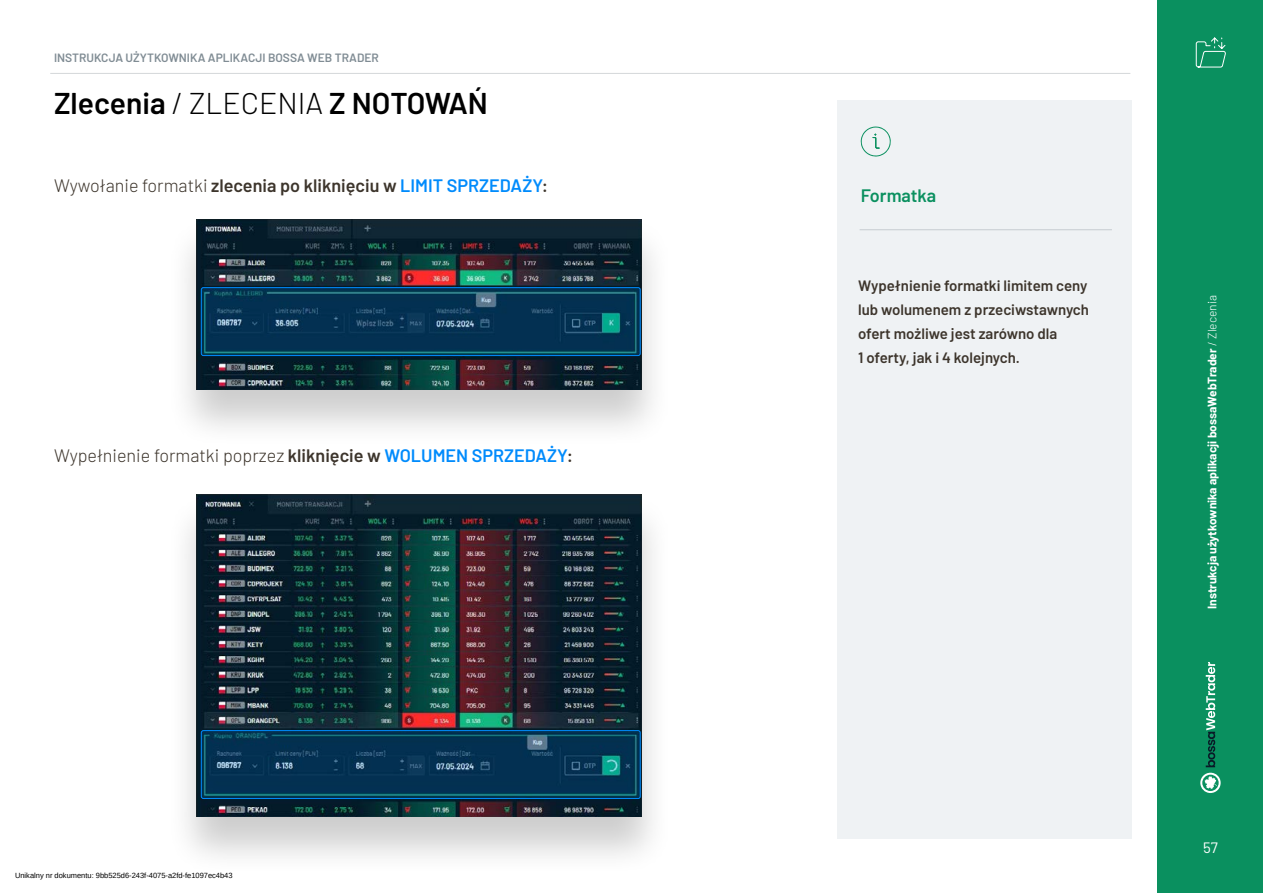
<style>
.page{position:relative;width:1263px;height:893px;background:#fff}
.page>*{position:absolute;margin:0;border:0;box-sizing:border-box;transform-origin:0 0}
.t1{font:600 30px "Barlow";color:#000}
.t2{font:300 18px "Barlow";color:#3d352c}
.t3{font:600 18px "Barlow";color:#3d352c}
.t4{font:600 18px "Barlow";color:#0a905f}
.t5{font:600 15px/24px "Barlow";color:#3d352c}
.t6{font:15px "Barlow";color:#fff}
.t7{font:700 12px "Barlow";color:#fff}
.t8{font:600 12px "Barlow";color:#808c94}
.t9{font:7.5px "Liberation Sans";color:#000}
.s1{font-weight:300}
.s2{color:#008bfc}
.s3{font-weight:600}
.s4{font-weight:600;color:#008bfc}
</style>
<div class="page">
<div style="left:1158px;top:0;width:105px;height:893px;background:#0a905f"></div>
<svg style="left:1200px;top:773px;width:21px;height:20px"></svg>
<svg style="left:1206px;top:662px;width:9px;height:105px"></svg>
<hr style="left:50px;top:73px;width:1080px;height:1px;background:#1d313e">
<div style="left:837px;top:101px;width:294px;height:738px;background:#eff2f4"></div>
<hr style="left:860px;top:229px;width:252px;height:1px;background:#1d313e">
<svg style="left:860px;top:126px;width:31px;height:31px"></svg>
<div style="left:166px;top:216px;width:506px;height:233px;background:#000;opacity:.2"></div>
<img style="left:197px;top:219px;width:445px;height:171px">
<div style="left:166px;top:492px;width:506px;height:384px;background:#000;opacity:.2"></div>
<img style="left:197px;top:495px;width:445px;height:322px">
<svg style="left:201px;top:288px;width:439px;height:68px;background:#093b59"></svg>
<div style="left:201px;top:287px;width:439px;height:69px;border:1px solid #008bfc;border-radius:2px"></div>
<svg style="left:201px;top:731px;width:439px;height:67px;background:#083a58"></svg>
<div style="left:201px;top:730px;width:439px;height:69px;border:1px solid #008bfc;border-radius:2px"></div>
<svg style="left:1195px;top:37px;width:31px;height:31px"></svg>
<p class="t8" style="left:54px;top:49px;width:326px">INSTRUKCJA UŻYTKOWNIKA APLIKACJI BOSSA WEB TRADER</p>
<h1 class="t1" style="left:54px;top:81px;width:435px">Zlecenia <span class="s1">/ ZLECENIA</span> Z NOTOWAŃ</h1>
<p class="t3" style="left:54px;top:172px;width:496px"><span class="s1">Wywołanie formatki</span> zlecenia po kliknięciu w <span class="s2">LIMIT SPRZEDAŻY</span>:</p>
<p class="t2" style="left:54px;top:443px;width:521px">Wypełnienie formatki poprzez <span class="s3">kliknięcie w</span> <span class="s4">WOLUMEN SPRZEDAŻY</span><span class="s3">:</span></p>
<p class="t9" style="left:15px;top:871px;width:219px">Unikalny nr dokumentu: 9bb525d6-243f-4075-a2fd-fe1097ec4b43</p>
<p class="t4" style="left:861px;top:182px;width:77px">Formatka</p>
<p class="t5" style="left:858px;top:272px;width:232px">Wypełnienie formatki limitem ceny lub wolumenem z przeciwstawnych ofert możliwe jest zarówno dla<br>1 oferty, jak i 4 kolejnych.</p>
<p class="t7" style="left:1203px;top:609px;width:315px;rotate:-90deg">Instrukcja użytkownika aplikacji bossaWebTrader <span class="s1">/ Zlecenia</span></p>
<p class="t6" style="left:1203px;top:837px;width:16px">57</p>
</div>
